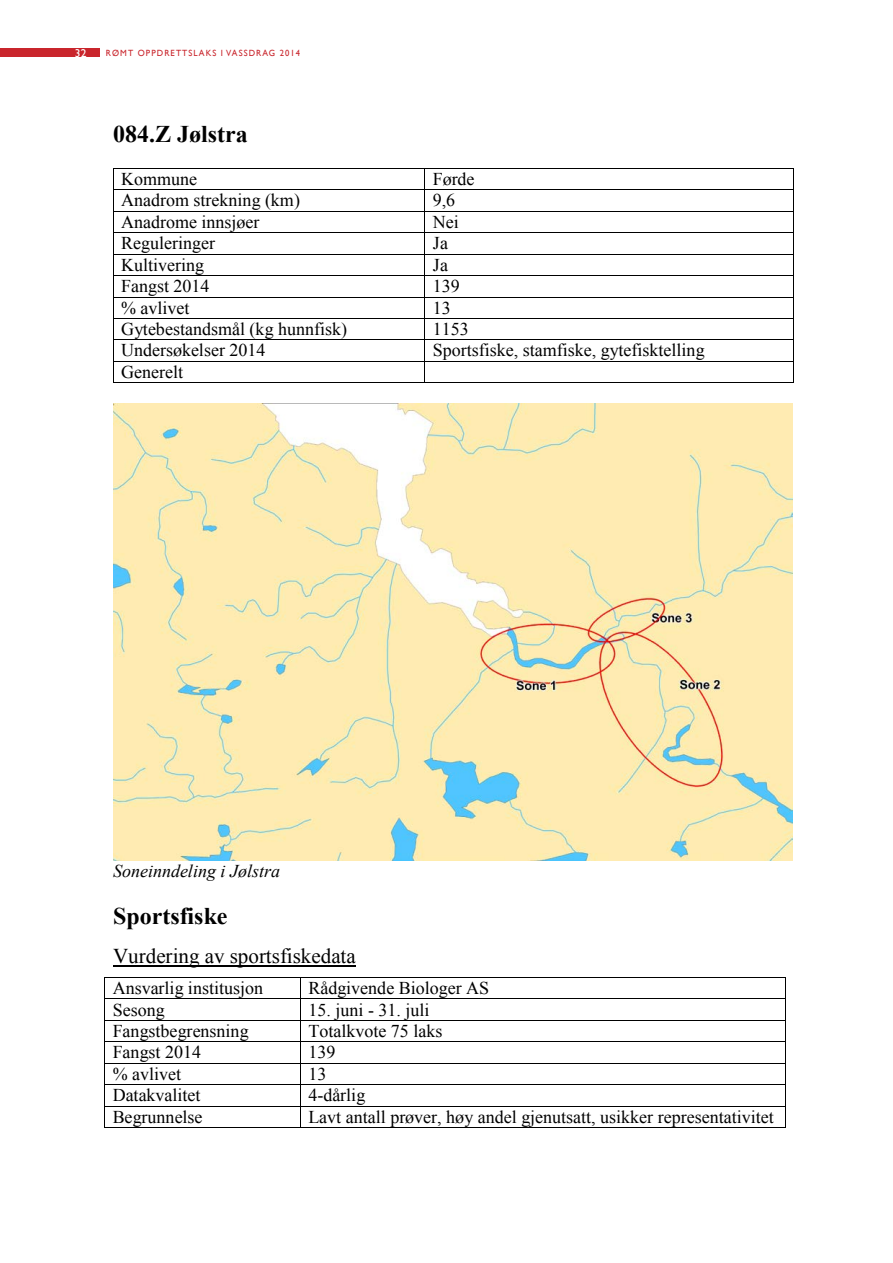
<style>
.page{position:relative;width:893px;height:1263px;background:#fff}
.page>*{position:absolute;margin:0;border:0;box-sizing:border-box;transform-origin:0 0}
.t1{font:700 24px "Times New Roman";color:#000}
.t2{font:21px "Times New Roman";color:#000}
.t3{font:18px "Times New Roman";color:#000}
.t4{font:italic 18px "Times New Roman";color:#000}
.t5{font:11.55px "Gill Sans";color:#fff}
.t6{font:9px "Gill Sans";letter-spacing:.125em;color:#c9252c;scale:.96 1}
</style>
<div class="page">
<div style="left:0;top:48px;width:99px;height:9px;background:#c9252c"></div>
<hr style="left:113px;top:168px;width:311px;height:1px;background:#000">
<hr style="left:425px;top:168px;width:368px;height:1px;background:#000">
<hr style="left:113px;top:189px;width:311px;height:1px;background:#000">
<hr style="left:425px;top:189px;width:368px;height:1px;background:#000">
<hr style="left:113px;top:211px;width:311px;height:1px;background:#000">
<hr style="left:425px;top:211px;width:368px;height:1px;background:#000">
<hr style="left:113px;top:232px;width:311px;height:1px;background:#000">
<hr style="left:425px;top:232px;width:368px;height:1px;background:#000">
<hr style="left:113px;top:254px;width:311px;height:1px;background:#000">
<hr style="left:425px;top:254px;width:368px;height:1px;background:#000">
<hr style="left:113px;top:275px;width:311px;height:1px;background:#000">
<hr style="left:425px;top:275px;width:368px;height:1px;background:#000">
<hr style="left:113px;top:297px;width:311px;height:1px;background:#000">
<hr style="left:425px;top:297px;width:368px;height:1px;background:#000">
<hr style="left:113px;top:318px;width:311px;height:1px;background:#000">
<hr style="left:425px;top:318px;width:368px;height:1px;background:#000">
<hr style="left:113px;top:340px;width:311px;height:1px;background:#000">
<hr style="left:425px;top:340px;width:368px;height:1px;background:#000">
<hr style="left:113px;top:361px;width:311px;height:1px;background:#000">
<hr style="left:425px;top:361px;width:368px;height:1px;background:#000">
<svg style="left:113px;top:169px;width:1px;height:213px"></svg>
<hr style="left:113px;top:382px;width:311px;height:1px;background:#000">
<svg style="left:424px;top:168px;width:1px;height:215px"></svg>
<hr style="left:425px;top:382px;width:368px;height:1px;background:#000">
<svg style="left:793px;top:168px;width:1px;height:215px"></svg>
<img style="left:113px;top:404px;width:680px;height:457px">
<hr style="left:113px;top:965px;width:243px;height:1px;background:#000">
<hr style="left:105px;top:977px;width:195px;height:1px;background:#000">
<hr style="left:301px;top:977px;width:484px;height:1px;background:#000">
<hr style="left:105px;top:998px;width:195px;height:1px;background:#000">
<hr style="left:301px;top:998px;width:484px;height:1px;background:#000">
<hr style="left:105px;top:1020px;width:195px;height:1px;background:#000">
<hr style="left:301px;top:1020px;width:484px;height:1px;background:#000">
<hr style="left:105px;top:1041px;width:195px;height:1px;background:#000">
<hr style="left:301px;top:1041px;width:484px;height:1px;background:#000">
<hr style="left:105px;top:1063px;width:195px;height:1px;background:#000">
<hr style="left:301px;top:1063px;width:484px;height:1px;background:#000">
<hr style="left:105px;top:1084px;width:195px;height:1px;background:#000">
<hr style="left:301px;top:1084px;width:484px;height:1px;background:#000">
<hr style="left:105px;top:1106px;width:195px;height:1px;background:#000">
<hr style="left:301px;top:1106px;width:484px;height:1px;background:#000">
<svg style="left:104px;top:977px;width:1px;height:151px"></svg>
<hr style="left:105px;top:1127px;width:195px;height:1px;background:#000">
<svg style="left:300px;top:977px;width:1px;height:151px"></svg>
<hr style="left:301px;top:1127px;width:484px;height:1px;background:#000">
<svg style="left:785px;top:977px;width:1px;height:151px"></svg>
<p class="t5" style="left:75px;top:47px;width:13px">32</p>
<p class="t6" style="left:106px;top:48px;width:204px">RØMT OPPDRETTSLAKS I VASSDRAG 2014</p>
<h1 class="t1" style="left:113px;top:117px;width:136px">084.Z Jølstra</h1>
<p class="t3" style="left:121px;top:167px;width:78px">Kommune</p>
<p class="t3" style="left:433px;top:167px;width:43px">Førde</p>
<p class="t3" style="left:121px;top:188px;width:180px">Anadrom strekning (km)</p>
<p class="t3" style="left:433px;top:188px;width:24px">9,6</p>
<p class="t3" style="left:121px;top:210px;width:140px">Anadrome innsjøer</p>
<p class="t3" style="left:433px;top:210px;width:27px">Nei</p>
<p class="t3" style="left:121px;top:231px;width:95px">Reguleringer</p>
<p class="t3" style="left:433px;top:231px;width:17px">Ja</p>
<p class="t3" style="left:121px;top:253px;width:84px">Kultivering</p>
<p class="t3" style="left:433px;top:253px;width:17px">Ja</p>
<p class="t3" style="left:121px;top:274px;width:90px">Fangst 2014</p>
<p class="t3" style="left:433px;top:274px;width:28px">139</p>
<p class="t3" style="left:121px;top:295px;width:70px">% avlivet</p>
<p class="t3" style="left:433px;top:295px;width:19px">13</p>
<p class="t3" style="left:121px;top:317px;width:227px">Gytebestandsmål (kg hunnfisk)</p>
<p class="t3" style="left:433px;top:317px;width:37px">1153</p>
<p class="t3" style="left:121px;top:338px;width:146px">Undersøkelser 2014</p>
<p class="t3" style="left:433px;top:338px;width:273px">Sportsfiske, stamfiske, gytefisktelling</p>
<p class="t3" style="left:121px;top:360px;width:63px">Generelt</p>
<p class="t4" style="left:113px;top:858px;width:169px">Soneinndeling i Jølstra</p>
<h1 class="t1" style="left:113px;top:900px;width:116px">Sportsfiske</h1>
<p class="t2" style="left:113px;top:942px;width:244px">Vurdering av sportsfiskedata</p>
<p class="t3" style="left:113px;top:976px;width:152px">Ansvarlig institusjon</p>
<p class="t3" style="left:308px;top:976px;width:182px">Rådgivende Biologer AS</p>
<p class="t3" style="left:113px;top:997px;width:54px">Sesong</p>
<p class="t3" style="left:308px;top:997px;width:123px">15. juni - 31. juli</p>
<p class="t3" style="left:113px;top:1019px;width:138px">Fangstbegrensning</p>
<p class="t3" style="left:308px;top:1019px;width:135px">Totalkvote 75 laks</p>
<p class="t3" style="left:113px;top:1040px;width:90px">Fangst 2014</p>
<p class="t3" style="left:308px;top:1040px;width:28px">139</p>
<p class="t3" style="left:113px;top:1062px;width:70px">% avlivet</p>
<p class="t3" style="left:308px;top:1062px;width:19px">13</p>
<p class="t3" style="left:113px;top:1083px;width:89px">Datakvalitet</p>
<p class="t3" style="left:308px;top:1083px;width:59px">4-dårlig</p>
<p class="t3" style="left:113px;top:1105px;width:91px">Begrunnelse</p>
<p class="t3" style="left:308px;top:1105px;width:467px">Lavt antall prøver, høy andel gjenutsatt, usikker representativitet</p>
</div>
